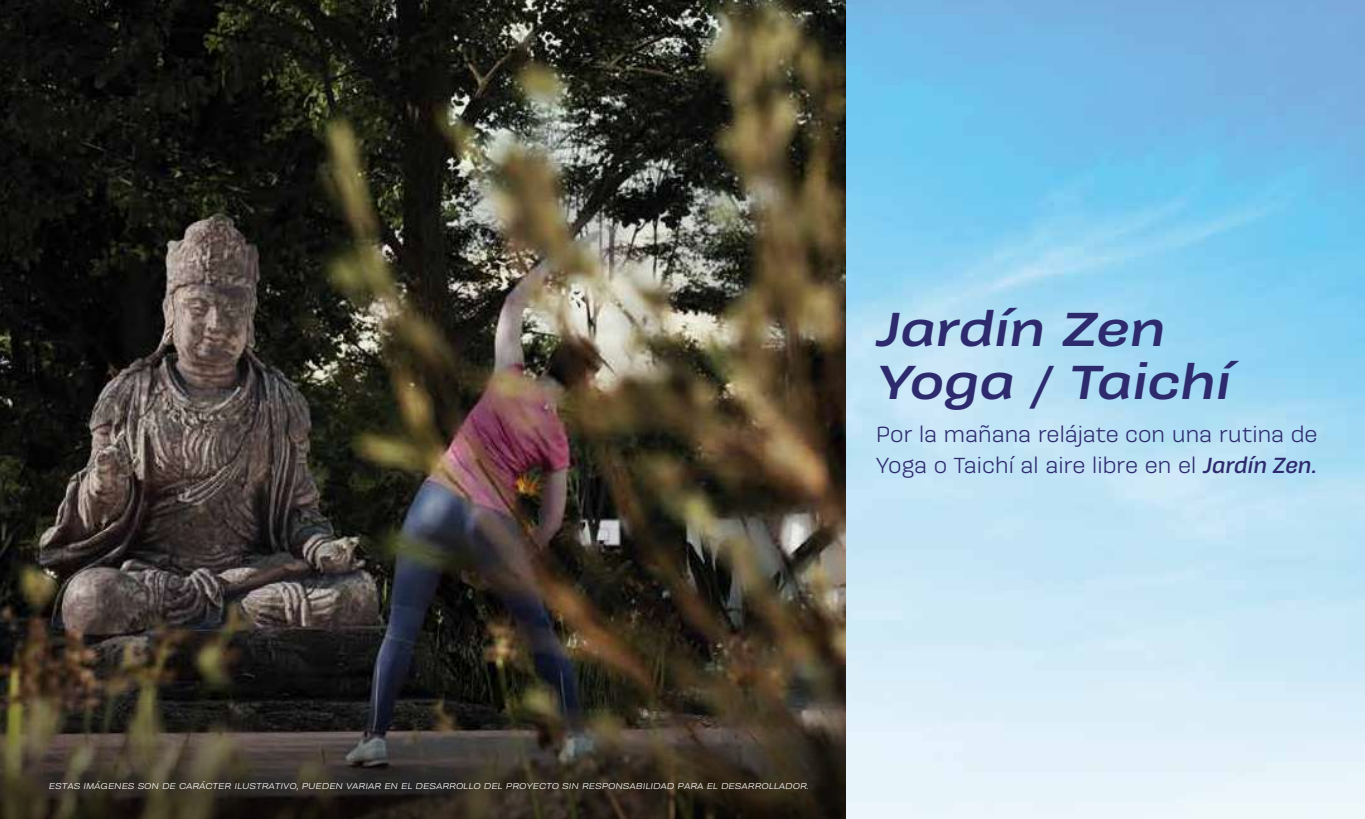
<style>
.page{position:relative;width:1365px;height:819px;background:#fff}
.page>*{position:absolute;margin:0;border:0;box-sizing:border-box;transform-origin:0 0}
.t1{font:italic 700 49.18px/53px "Galeana Extended";letter-spacing:-.015em;color:#2d2a6e}
.t2{font:22.75px/30.3px "Galeana Standard";letter-spacing:-.015em;color:#2d2a6e}
.t3{font:italic 8.75px "Galeana Extended";letter-spacing:-.01em;color:#fff}
.s1{font-weight:700;font-style:italic}
</style>
<div class="page">
<img style="left:845px;top:0;width:519px;height:819px">
<img style="left:0;top:0;width:845px;height:472px">
<img style="left:0;top:472px;width:845px;height:347px">
<h1 class="t1" style="left:876px;top:304px;width:356px">Jardín Zen<br>Yoga / Taichí</h1>
<h2 class="t2" style="left:875px;top:420px;width:443px">Por la mañana relájate con una rutina de<br>Yoga o Taichí al aire libre en el <span class="s1">Jardín Zen.</span></h2>
<p class="t3" style="left:49px;top:780px;width:761px">ESTAS IMÁGENES SON DE CARÁCTER ILUSTRATIVO, PUEDEN VARIAR EN EL DESARROLLO DEL PROYECTO SIN RESPONSABILIDAD PARA EL DESARROLLADOR.</p>
</div>
